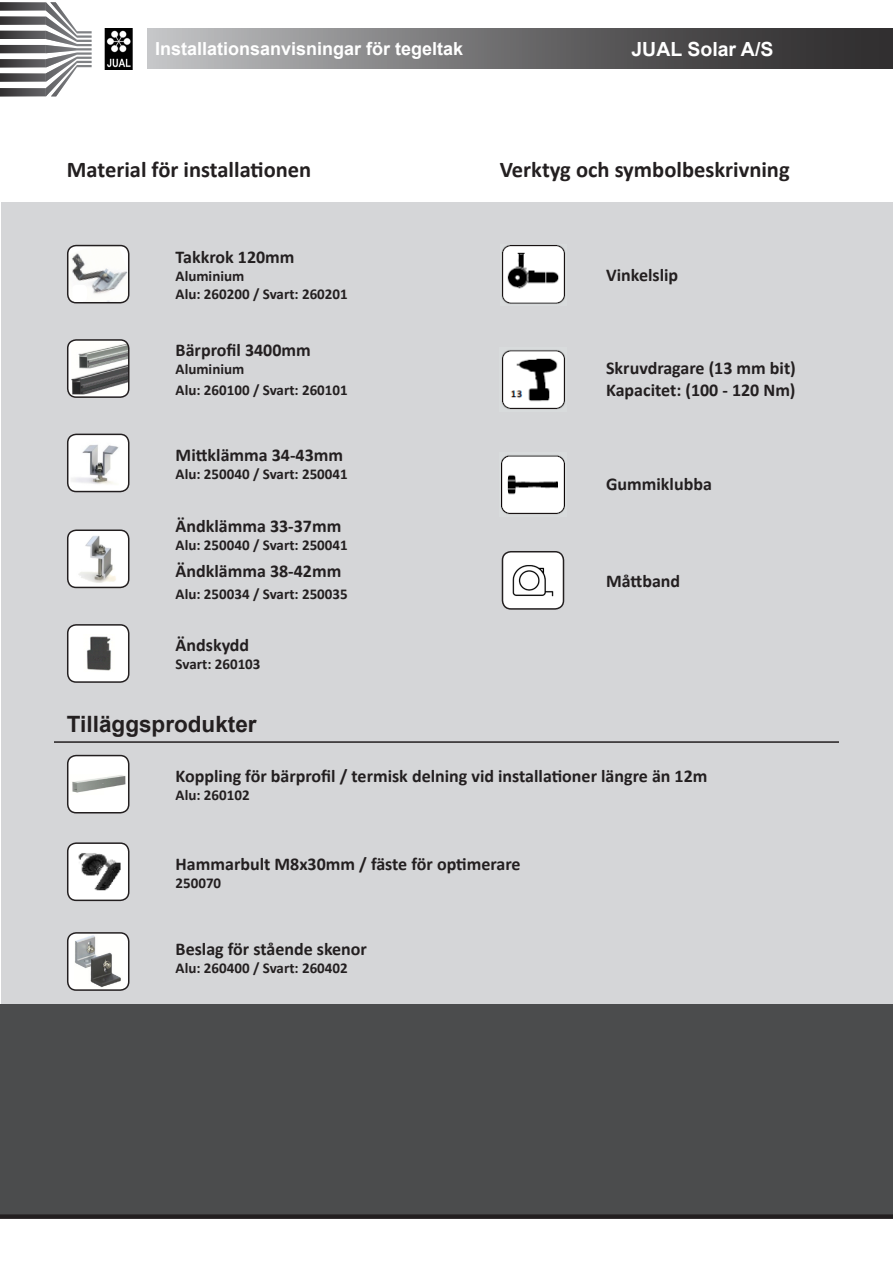
<style>
.page{position:relative;width:893px;height:1263px;background:#fff}
.page>*{position:absolute;margin:0;border:0;box-sizing:border-box;transform-origin:0 0}
.t1{font:700 22.5px "Calibri";color:#231f20}
.t2{font:700 22.5px "Arial";color:#231f20}
.t3{font:700 19.5px "Arial";color:#fff}
.t4{font:700 18px "Calibri";color:#231f20}
.t5{font:700 18px "Arial";color:#fff}
.t6{font:700 15px "Calibri";color:#231f20}
</style>
<div class="page">
<div style="left:2px;top:202px;width:891px;height:801px;background:#d5d6d8"></div>
<div style="left:0;top:1003px;width:893px;height:211px;background:#4b4c4d"></div>
<div style="left:146px;top:29px;width:747px;height:40px;background:linear-gradient(to right,#bdbec0,#222021)"></div>
<img style="left:104px;top:29px;width:29px;height:40px">
<svg style="left:0;top:88px;width:46px;height:8px"></svg>
<svg style="left:0;top:73px;width:46px;height:9px"></svg>
<svg style="left:0;top:59px;width:46px;height:8px"></svg>
<svg style="left:0;top:31px;width:46px;height:8px"></svg>
<svg style="left:0;top:45px;width:46px;height:8px"></svg>
<svg style="left:0;top:17px;width:46px;height:8px"></svg>
<svg style="left:0;top:2px;width:46px;height:9px"></svg>
<svg style="left:46px;top:2px;width:46px;height:94px"></svg>
<div style="left:0;top:1214px;width:893px;height:5px;background:#231f20"></div>
<img style="left:502px;top:245px;width:63px;height:59px">
<img style="left:502px;top:350px;width:63px;height:59px">
<img style="left:501px;top:455px;width:64px;height:59px">
<hr style="left:892px;top:29px;width:1px;height:40px;background:#c7c8ca">
<svg style="left:68px;top:340px;width:61px;height:57px"></svg>
<img style="left:71px;top:342px;width:58px;height:52px">
<div style="left:67px;top:339px;width:62px;height:59px;border:2px solid #231f20;border-radius:9px"></div>
<img style="left:68px;top:530px;width:61px;height:57px">
<div style="left:67px;top:529px;width:62px;height:59px;border:2px solid #231f20;border-radius:9px"></div>
<img style="left:68px;top:434px;width:61px;height:57px">
<div style="left:67px;top:434px;width:62px;height:58px;border:2px solid #231f20;border-radius:9px"></div>
<div style="left:68px;top:755px;width:61px;height:58px;background:#fff;border-radius:9px"></div>
<img style="left:72px;top:775px;width:53px;height:18px">
<div style="left:67px;top:755px;width:62px;height:58px;border:2px solid #231f20;border-radius:9px"></div>
<img style="left:68px;top:843px;width:61px;height:57px">
<div style="left:67px;top:842px;width:62px;height:59px;border:2px solid #231f20;border-radius:9px"></div>
<div style="left:502px;top:552px;width:61px;height:57px;background:#fff;border-radius:9px"></div>
<img style="left:512px;top:565px;width:42px;height:32px">
<div style="left:502px;top:551px;width:62px;height:59px;border:2px solid #231f20;border-radius:9px"></div>
<div style="left:68px;top:625px;width:61px;height:57px;background:#fff;border-radius:9px"></div>
<img style="left:87px;top:636px;width:24px;height:35px">
<div style="left:67px;top:624px;width:62px;height:59px;border:2px solid #231f20;border-radius:9px"></div>
<div style="left:68px;top:933px;width:61px;height:57px;background:#fff;border-radius:9px"></div>
<img style="left:74px;top:935px;width:47px;height:53px">
<div style="left:67px;top:932px;width:62px;height:59px;border:2px solid #231f20;border-radius:9px"></div>
<img style="left:68px;top:246px;width:61px;height:57px">
<div style="left:67px;top:245px;width:62px;height:58px;border:2px solid #231f20;border-radius:9px"></div>
<div style="left:72px;top:285px;width:15px;height:17px;background:#fff;border-radius:4px"></div>
<hr style="left:54px;top:741px;width:785px;height:2px;background:#231f20">
<p class="t5" style="left:155px;top:36px;width:310px">Installationsanvisningar för tegeltak</p>
<p class="t3" style="left:631px;top:35px;width:143px">JUAL Solar A/S</p>
<p class="t1" style="left:67px;top:154px;width:246px">Material för installationen</p>
<p class="t4" style="left:176px;top:244px;width:120px">Takkrok 120mm</p>
<p class="t6" style="left:176px;top:265px;width:70px">Aluminium</p>
<p class="t6" style="left:176px;top:283px;width:174px">Alu: 260200 / Svart: 260201</p>
<p class="t4" style="left:176px;top:337px;width:137px">Bärprofil 3400mm</p>
<p class="t6" style="left:176px;top:358px;width:70px">Aluminium</p>
<p class="t6" style="left:176px;top:379px;width:174px">Alu: 260100 / Svart: 260101</p>
<p class="t4" style="left:176px;top:442px;width:169px">Mittklämma 34-43mm</p>
<p class="t6" style="left:176px;top:463px;width:174px">Alu: 250040 / Svart: 250041</p>
<p class="t4" style="left:176px;top:514px;width:167px">Ändklämma 33-37mm</p>
<p class="t6" style="left:176px;top:535px;width:174px">Alu: 250040 / Svart: 250041</p>
<p class="t4" style="left:176px;top:559px;width:167px">Ändklämma 38-42mm</p>
<p class="t6" style="left:176px;top:583px;width:174px">Alu: 250034 / Svart: 250035</p>
<p class="t4" style="left:176px;top:632px;width:75px">Ändskydd</p>
<p class="t6" style="left:176px;top:654px;width:86px">Svart: 260103</p>
<p class="t2" style="left:67px;top:708px;width:191px">Tilläggsprodukter</p>
<p class="t1" style="left:500px;top:154px;width:291px">Verktyg och symbolbeskrivning</p>
<p class="t4" style="left:606px;top:262px;width:74px">Vinkelslip</p>
<p class="t4" style="left:606px;top:355px;width:191px">Skruvdragare (13 mm bit)</p>
<p class="t4" style="left:606px;top:377px;width:191px">Kapacitet: (100 - 120 Nm)</p>
<p class="t4" style="left:606px;top:471px;width:107px">Gummiklubba</p>
<p class="t4" style="left:606px;top:568px;width:76px">Måttband</p>
<p class="t4" style="left:176px;top:763px;width:533px">Koppling för bärprofil / termisk delning vid installationer längre än 12m</p>
<p class="t6" style="left:176px;top:784px;width:75px">Alu: 260102</p>
<p class="t4" style="left:176px;top:851px;width:347px">Hammarbult M8x30mm / fäste för optimerare</p>
<p class="t6" style="left:176px;top:872px;width:47px">250070</p>
<p class="t4" style="left:176px;top:936px;width:193px">Beslag för stående skenor</p>
<p class="t6" style="left:176px;top:957px;width:174px">Alu: 260400 / Svart: 260402</p>
</div>
